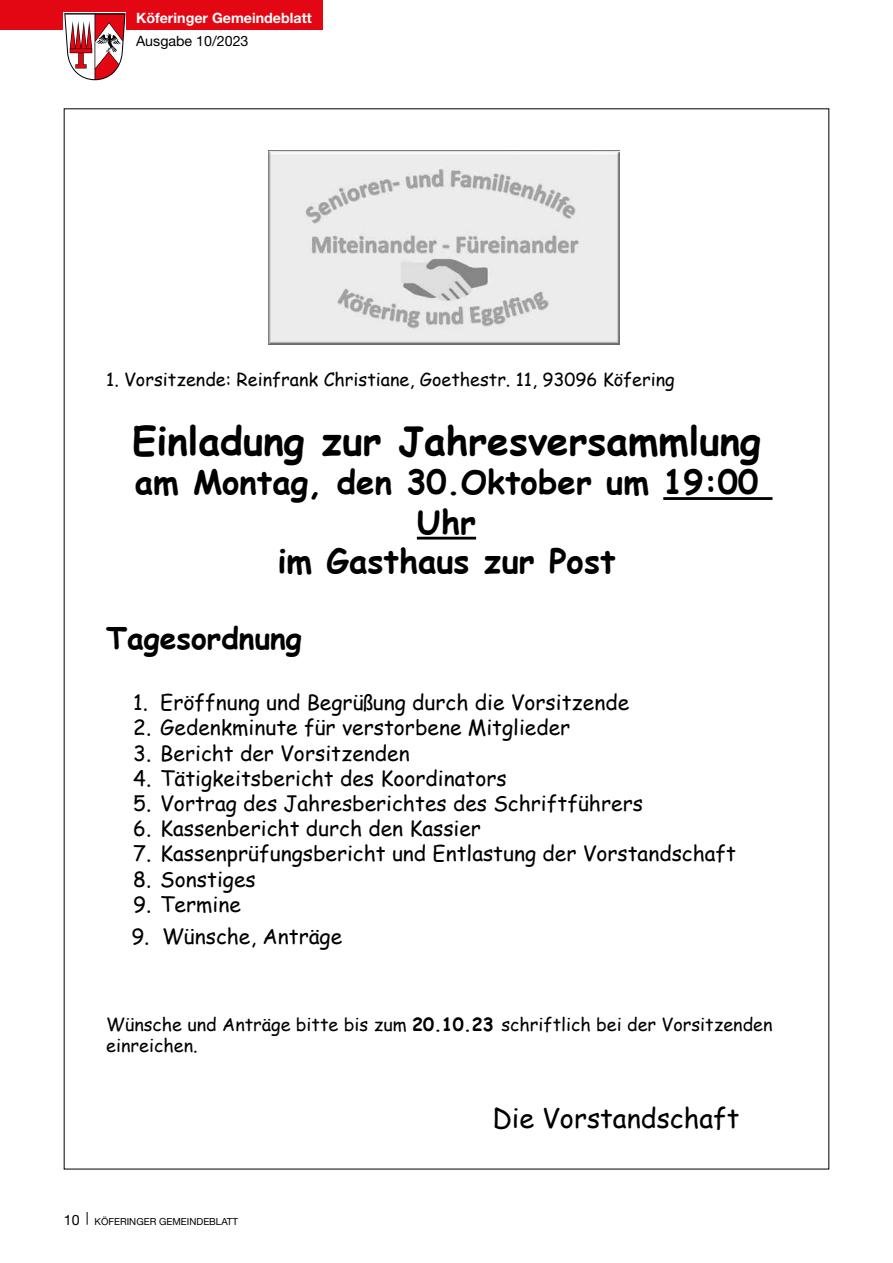
<style>
.page{position:relative;width:893px;height:1263px;background:#fff}
.page>*{position:absolute;margin:0;border:0;box-sizing:border-box;transform-origin:0 0}
.t1{font:700 39px "Comic Sans MS";color:#000}
.t2{font:700 33px/39.6px "Comic Sans MS";color:#000;text-align:center}
.t3{font:700 30px "Comic Sans MS";color:#000}
.t4{font:27px "Comic Sans MS";color:#000}
.t5{font:21px "Comic Sans MS";color:#000}
.t6{font:18px/21.6px "Comic Sans MS";color:#000}
.t7{font:700 14.25px "Helvetica Neue LT Std";color:#fff}
.t8{font:14.25px "Helvetica Neue LT Std";color:#000}
.t9{font:9.75px "Helvetica Neue LT Std";color:#000}
.s1{font-weight:700}
.s2{font-size:14.25px}
</style>
<div class="page">
<div style="left:0;top:0;width:323px;height:30px;background:#e30613"></div>
<svg style="left:64px;top:13px;width:62px;height:67px"></svg>
<svg style="left:87px;top:1212px;width:1px;height:13px"></svg>
<hr style="left:663px;top:497px;width:109px;height:3px;background:#000">
<hr style="left:417px;top:537px;width:59px;height:2px;background:#000">
<img style="left:269px;top:151px;width:351px;height:194px">
<p class="t7" style="left:136px;top:9px;width:177px">Köferinger Gemeindeblatt</p>
<p class="t8" style="left:136px;top:32px;width:114px">Ausgabe 10/2023</p>
<p class="t6" style="left:106px;top:368px;width:570px">1. Vorsitzende: Reinfrank Christiane, Goethestr. 11, 93096 Köfering</p>
<h1 class="t1" style="left:132px;top:412px;width:630px">Einladung zur Jahresversammlung</h1>
<h2 class="t2" style="left:135px;top:461px;width:625px">am Montag, den 30.Oktober um 19:00<br>Uhr<br>im Gasthaus zur Post</h2>
<h3 class="t3" style="left:106px;top:616px;width:197px">Tagesordnung</h3>
<p class="t5" style="left:133px;top:687px;width:497px">1. Eröffnung und Begrüßung durch die Vorsitzende</p>
<p class="t5" style="left:133px;top:712px;width:438px">2. Gedenkminute für verstorbene Mitglieder</p>
<p class="t5" style="left:133px;top:737px;width:278px">3. Bericht der Vorsitzenden</p>
<p class="t5" style="left:133px;top:763px;width:375px">4. Tätigkeitsbericht des Koordinators</p>
<p class="t5" style="left:133px;top:788px;width:511px">5. Vortrag des Jahresberichtes des Schriftführers</p>
<p class="t5" style="left:133px;top:813px;width:349px">6. Kassenbericht durch den Kassier</p>
<p class="t5" style="left:133px;top:838px;width:604px">7. Kassenprüfungsbericht und Entlastung der Vorstandschaft</p>
<p class="t5" style="left:133px;top:863px;width:124px">8. Sonstiges</p>
<p class="t5" style="left:133px;top:889px;width:109px">9. Termine</p>
<p class="t5" style="left:131px;top:921px;width:212px">9. Wünsche, Anträge</p>
<p class="t6" style="left:106px;top:1013px;width:668px">Wünsche und Anträge bitte bis zum <span class="s1">20.10.23</span> schriftlich bei der Vorsitzenden einreichen.</p>
<p class="t9" style="left:64px;top:1215px;width:176px"><span class="s2">10</span> KÖFERINGER GEMEINDEBLATT</p>
<p class="t4" style="left:492px;top:1098px;width:249px">Die Vorstandschaft</p>
</div>
